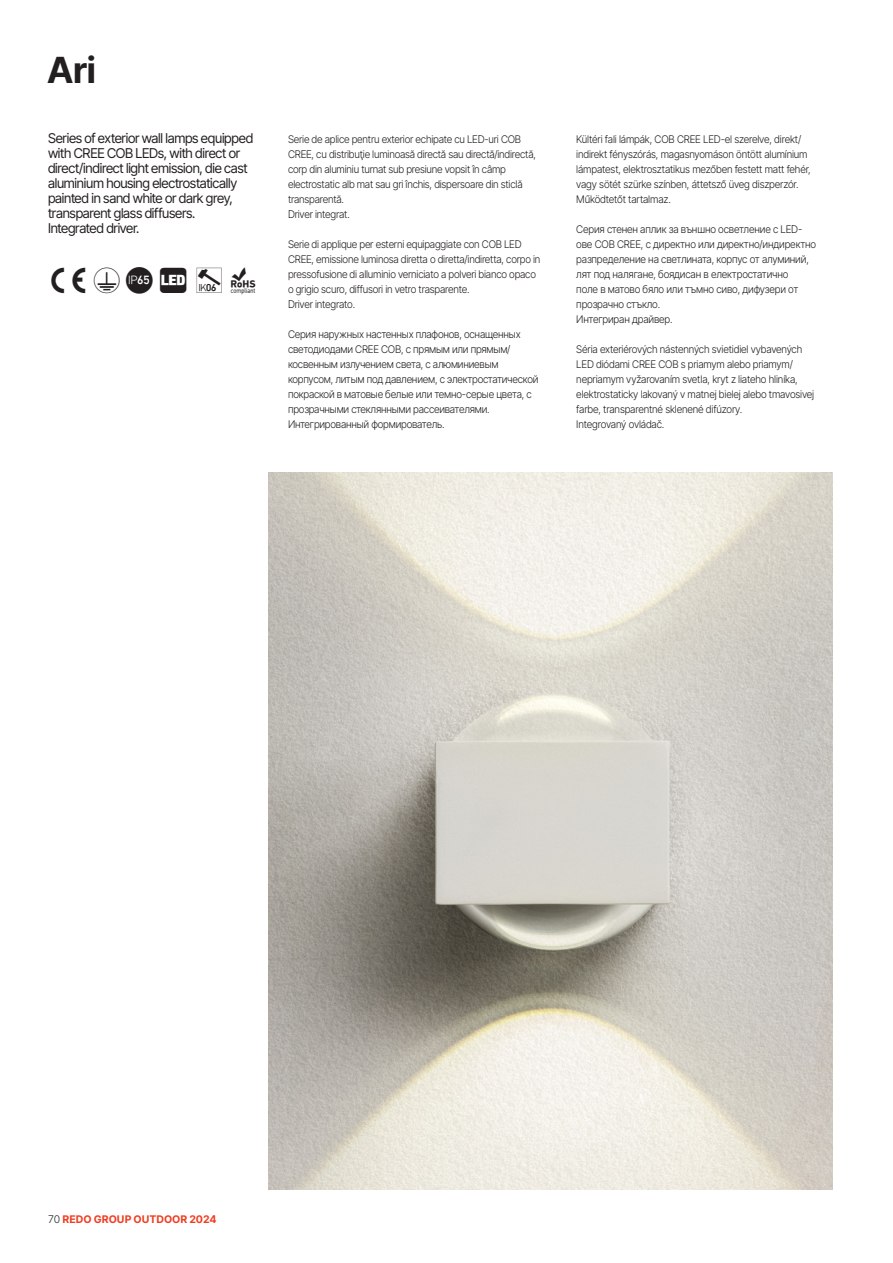
<style>
.page{position:relative;width:893px;height:1263px;background:#fff}
.page>*{position:absolute;margin:0;border:0;box-sizing:border-box;transform-origin:0 0}
.Nome_MODERNO_NO_INDICE{font:36px "Inter";color:#231f20}
.descrizione_multilingue_RO{font:13.5px/15px "Inter Tight";letter-spacing:-.02em;color:#231f20}
._8_5_10_Body_Black{font:300 10.5px/15px "Inter Tight";letter-spacing:-.02em;color:#231f20;scale:.96 1}
.t1{font:10.5px "Inter";color:#ef3e22}
.s1{color:#231f20}
</style>
<div class="page">
<img style="left:269px;top:473px;width:564px;height:716px">
<p class="Nome_MODERNO_NO_INDICE" style="left:47px;top:43px;width:51px">Ari</p>
<p class="descrizione_multilingue_RO" style="left:48px;top:130px;width:207px">Series of exterior wall lamps equipped with CREE COB LEDs, with direct or direct/indirect light emission, die cast aluminium housing electrostatically painted in sand white or dark grey, transparent glass diffusers.</p>
<p class="descrizione_multilingue_RO" style="left:48px;top:220px;width:93px">Integrated driver.</p>
<p class="_8_5_10_Body_Black" style="left:288px;top:131px;width:260px">Serie de aplice pentru exterior echipate cu LED-uri COB CREE, cu distribuţie luminoasă directă sau directă/indirectă, corp din aluminiu turnat sub presiune vopsit în câmp electrostatic alb mat sau gri închis, dispersoare din sticlă transparentă.<br>Driver integrat.</p>
<p class="_8_5_10_Body_Black" style="left:288px;top:236px;width:264px">Serie di applique per esterni equipaggiate con COB LED CREE, emissione luminosa diretta o diretta/indiretta, corpo in pressofusione di alluminio verniciato a polveri bianco opaco o grigio scuro, diffusori in vetro trasparente.<br>Driver integrato.</p>
<p class="_8_5_10_Body_Black" style="left:288px;top:326px;width:262px">Серия наружных настенных плафонов, оснащенных светодиодами CREE COB, с прямым или прямым/ косвенным излучением света, с алюминиевым корпусом, литым под давлением, с электростатической покраской в матовые белые или темно-серые цвета, с прозрачными стеклянными рассеивателями.<br>Интегрированный формирователь.</p>
<p class="_8_5_10_Body_Black" style="left:576px;top:131px;width:246px">Kültéri fali lámpák, COB CREE LED-el szerelve, direkt/ indirekt fényszórás, magasnyomáson öntött alumínium lámpatest, elektrosztatikus mezőben festett matt fehér, vagy sötét szürke színben, áttetsző üveg diszperzór.<br>Működtetőt tartalmaz.</p>
<p class="_8_5_10_Body_Black" style="left:576px;top:221px;width:251px">Серия стенен аплик за външно осветление с LED&shy;ове COB CREE, с директно или директно/индиректно разпределение на светлината, корпус от алуминий, лят под налягане, боядисан в електростатично<br>поле в матово бяло или тъмно сиво, дифузери от прозрачно стъкло.<br>Интегриран драйвер.</p>
<p class="_8_5_10_Body_Black" style="left:576px;top:341px;width:249px">Séria exteriérových nástenných svietidiel vybavených LED diódami CREE COB s priamym alebo priamym/ nepriamym vyžarovaním svetla, kryt z liateho hliníka, elektrostaticky lakovaný v matnej bielej alebo tmavosivej farbe, transparentné sklenené difúzory.<br>Integrovaný ovládač.</p>
<p class="t1" style="left:48px;top:1211px;width:170px"><span class="s1">70</span> REDO GROUP OUTDOOR 2024</p>
</div>
